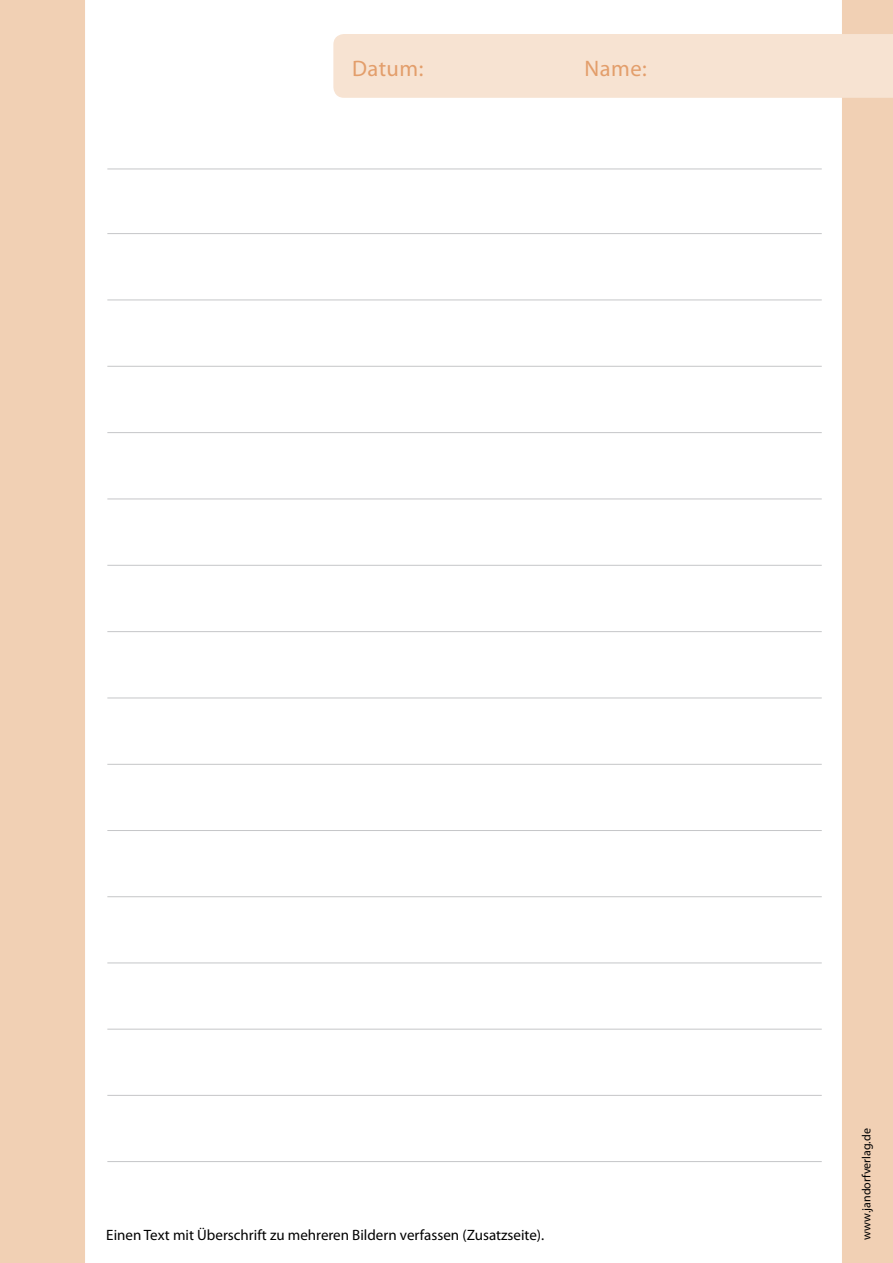
<style>
.page{position:relative;width:893px;height:1263px;background:#f1d0b4}
.page>*{position:absolute;margin:0;border:0;box-sizing:border-box;transform-origin:0 0}
.t1{font:22.5px "Myriad Pro";letter-spacing:.02em;color:#e39e6b}
.t2{font:15px "Myriad Pro";color:#000}
.t3{font:12px "Myriad Pro";color:#000}
</style>
<div class="page">
<div style="left:85px;top:0;width:757px;height:1263px;background:#fff"></div>
<hr style="left:107px;top:764px;width:715px;height:1px;background:#c5c6c8">
<hr style="left:107px;top:830px;width:715px;height:1px;background:#c5c6c8">
<hr style="left:107px;top:896px;width:715px;height:1px;background:#c5c6c8">
<hr style="left:107px;top:963px;width:715px;height:1px;background:#c5c6c8">
<hr style="left:107px;top:1029px;width:715px;height:1px;background:#c5c6c8">
<hr style="left:107px;top:1095px;width:715px;height:1px;background:#c5c6c8">
<hr style="left:107px;top:1161px;width:715px;height:1px;background:#c5c6c8">
<hr style="left:107px;top:698px;width:715px;height:1px;background:#c5c6c8">
<hr style="left:107px;top:631px;width:715px;height:1px;background:#c5c6c8">
<hr style="left:107px;top:565px;width:715px;height:1px;background:#c5c6c8">
<hr style="left:107px;top:499px;width:715px;height:1px;background:#c5c6c8">
<hr style="left:107px;top:432px;width:715px;height:1px;background:#c5c6c8">
<hr style="left:107px;top:366px;width:715px;height:1px;background:#c5c6c8">
<hr style="left:107px;top:300px;width:715px;height:1px;background:#c5c6c8">
<hr style="left:107px;top:233px;width:715px;height:1px;background:#c5c6c8">
<hr style="left:107px;top:169px;width:715px;height:1px;background:#c5c6c8">
<div style="left:333px;top:34px;width:560px;height:64px;background:#f7e3d2"></div>
<h1 class="t1" style="left:352px;top:55px;width:73px">Datum:</h1>
<h1 class="t1" style="left:585px;top:55px;width:64px">Name:</h1>
<p class="t2" style="left:106px;top:1225px;width:439px">Einen Text mit Überschrift zu mehreren Bildern verfassen (Zusatzseite).</p>
<p class="t3" style="left:859px;top:1239px;width:113px;rotate:-90deg">www.jandorfverlag.de</p>
</div>
